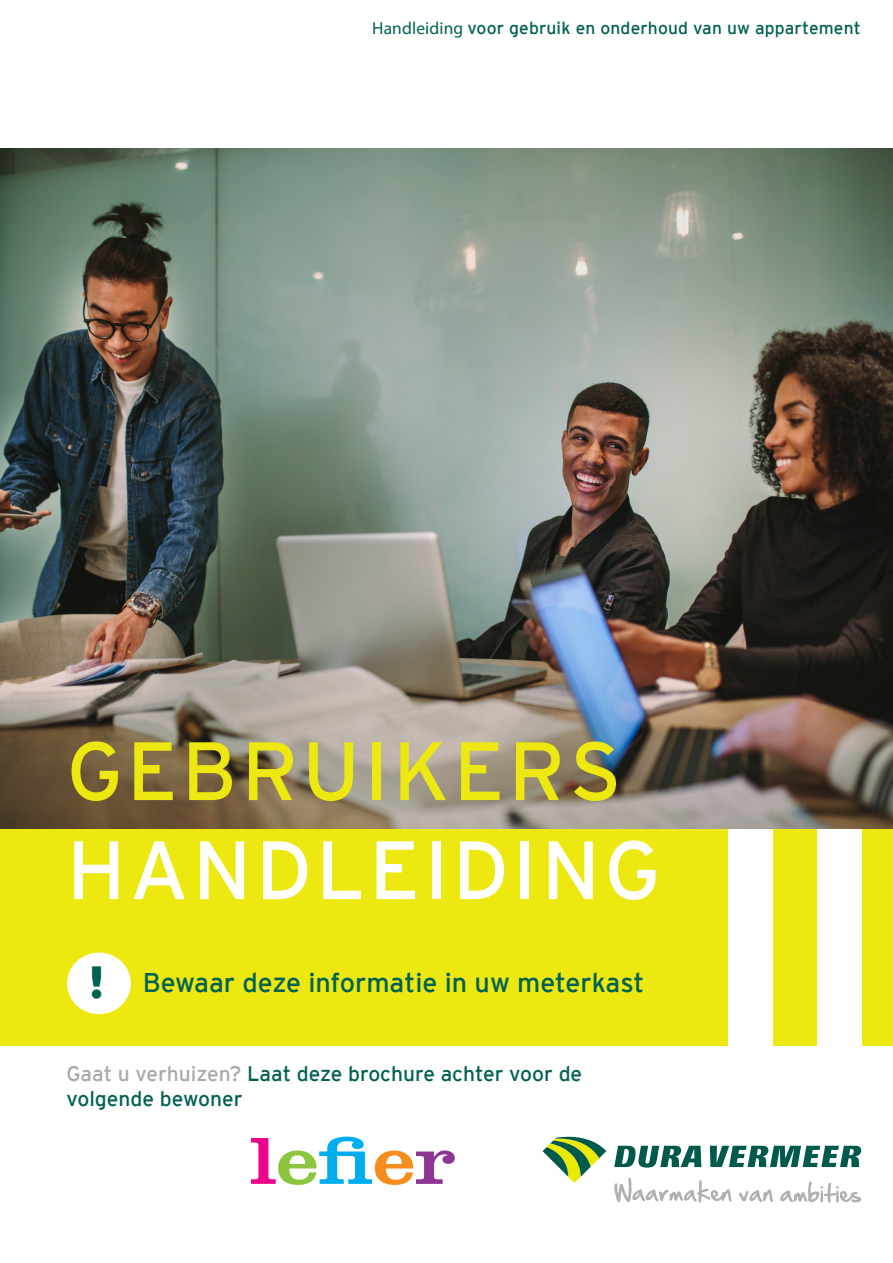
<style>
.page{position:relative;width:893px;height:1263px;background:#fff}
.page>*{position:absolute;margin:0;border:0;box-sizing:border-box;transform-origin:0 0}
.t1{font:82.5px/99px "Interstate Mono";letter-spacing:.05em;color:#fff}
.t2{font:900 45px "Interstate";color:#006153}
.t3{font:27px "Interstate Mono";color:#006153}
.t4{font:21px/25.2px "Interstate Mono";color:#006153}
.t5{font:17.4px "Interstate Mono";letter-spacing:.01em;color:#006153}
.s1{font-family:"Myriad Pro"}
.s2{color:#ece810}
.s3{color:#a8a9ad}
</style>
<div class="page">
<img style="left:0;top:149px;width:893px;height:680px">
<div style="left:0;top:829px;width:893px;height:217px;background:#ece810"></div>
<div style="left:728px;top:829px;width:44px;height:217px;background:#fff"></div>
<div style="left:817px;top:829px;width:45px;height:217px;background:#fff"></div>
<svg style="left:614px;top:1146px;width:247px;height:21px"></svg>
<svg style="left:543px;top:1136px;width:63px;height:47px"></svg>
<svg style="left:614px;top:1178px;width:118px;height:24px"></svg>
<svg style="left:739px;top:1189px;width:34px;height:13px"></svg>
<svg style="left:780px;top:1181px;width:81px;height:21px"></svg>
<div style="left:68px;top:953px;width:62px;height:60px;background:#fff;border-radius:50%"></div>
<div style="left:67px;top:952px;width:64px;height:62px;border:2px solid #fff;border-radius:50%"></div>
<svg style="left:251px;top:1136px;width:204px;height:49px"></svg>
<p class="t5" style="left:372px;top:18px;width:490px"><span class="s1">Handleiding</span> voor gebruik en onderhoud van uw appartement</p>
<p class="t1" style="left:67px;top:721px;width:595px"><span class="s2">GEBRUIKERS<br></span>HANDLEIDING</p>
<p class="t2" style="left:89px;top:956px;width:17px">!</p>
<p class="t3" style="left:143px;top:968px;width:503px">Bewaar deze informatie in uw meterkast</p>
<p class="t4" style="left:66px;top:1060px;width:517px"><span class="s3">Gaat u verhuizen?</span> Laat deze brochure achter voor de volgende bewoner</p>
</div>
